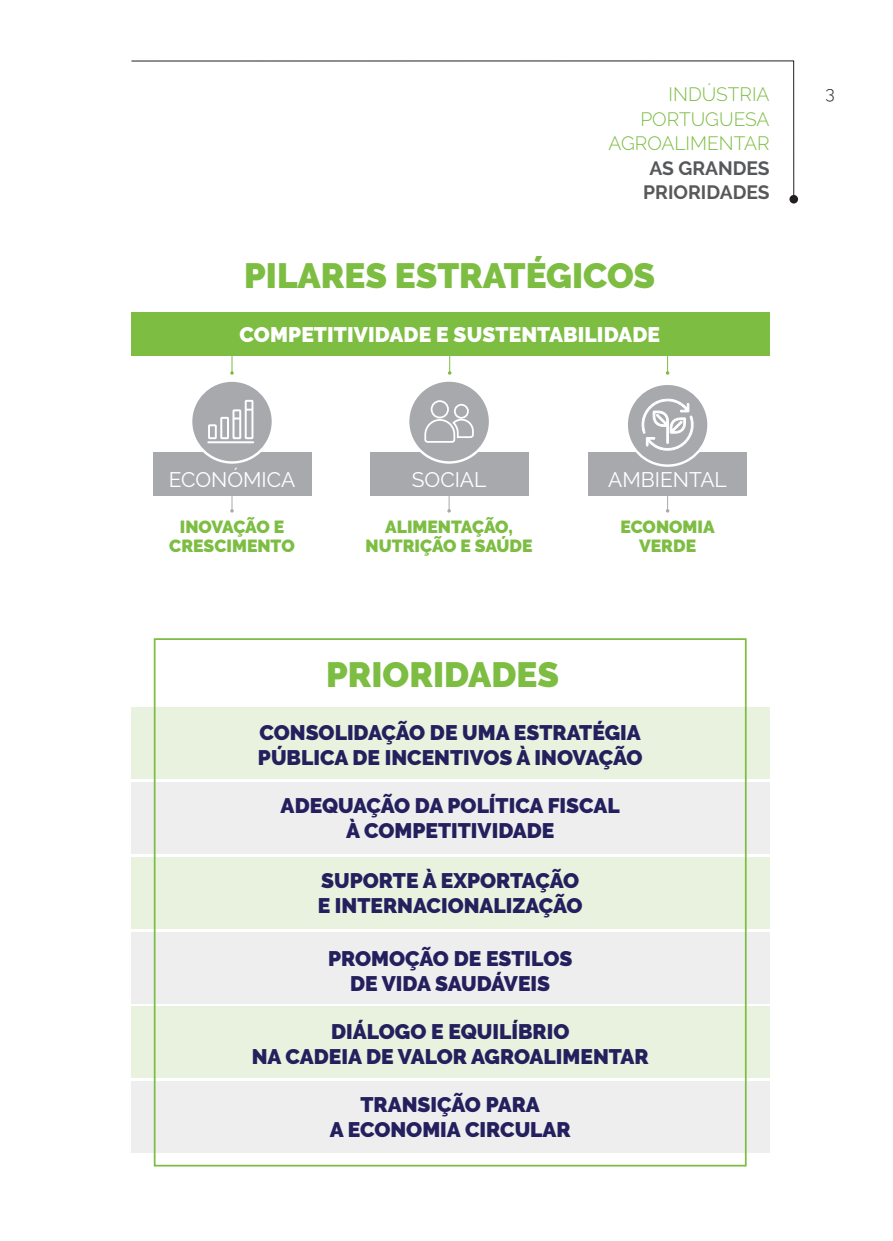
<style>
.page{position:relative;width:893px;height:1241px;background:#fff}
.page>*{position:absolute;margin:0;border:0;box-sizing:border-box;transform-origin:0 0}
.t1{font:900 35px "Raleway";color:#7cbd42}
.t2{font:900 21px/25.2px "Raleway";color:#24205e;text-align:center}
.t3{font:900 21px "Raleway";letter-spacing:.005em;color:#fff}
.t4{font:21px "Raleway";color:#fff}
.t5{font:300 19.25px/24.5px "Raleway";color:#7cbd42;text-align:right}
.t6{font:700 19.25px/24.5px "Raleway";color:#57585a;text-align:center}
.t7{font:900 17.5px/19.2px "Raleway";color:#7cbd42;text-align:center}
.t8{font:300 17.5px "Raleway";color:#231f20}
</style>
<div class="page">
<svg style="left:131px;top:60px;width:663px;height:135px"></svg>
<div style="left:789px;top:195px;width:9px;height:8px;background:#231f20;border-radius:50%"></div>
<div style="left:131px;top:782px;width:639px;height:72px;background:#eeeeef"></div>
<div style="left:131px;top:1080px;width:639px;height:72px;background:#eeeeef"></div>
<div style="left:131px;top:931px;width:639px;height:72px;background:#eeeeef"></div>
<div style="left:131px;top:707px;width:639px;height:72px;background:#e9f2de"></div>
<div style="left:131px;top:856px;width:639px;height:72px;background:#e9f2de"></div>
<div style="left:131px;top:1006px;width:639px;height:72px;background:#e9f2de"></div>
<div style="left:154px;top:638px;width:593px;height:528px;border:2px solid #7cbd42"></div>
<div style="left:131px;top:312px;width:639px;height:44px;background:#7cbd42"></div>
<hr style="left:232px;top:481px;width:1px;height:30px;background:#a8a9ad">
<hr style="left:449px;top:465px;width:1px;height:46px;background:#a8a9ad">
<hr style="left:667px;top:481px;width:1px;height:30px;background:#a8a9ad">
<div style="left:370px;top:452px;width:158px;height:44px;background:#a8a9ad"></div>
<div style="left:153px;top:452px;width:158px;height:44px;background:#a8a9ad"></div>
<div style="left:588px;top:452px;width:159px;height:44px;background:#a8a9ad"></div>
<div style="left:408px;top:380px;width:82px;height:82px;background:#a8a9ad;border-radius:50%"></div>
<div style="left:407px;top:379px;width:84px;height:84px;border:2px solid #fff;border-radius:50%"></div>
<div style="left:191px;top:380px;width:82px;height:82px;background:#a8a9ad;border-radius:50%"></div>
<div style="left:190px;top:379px;width:84px;height:84px;border:2px solid #fff;border-radius:50%"></div>
<svg style="left:424px;top:400px;width:50px;height:42px"></svg>
<div style="left:627px;top:384px;width:81px;height:81px;background:#a8a9ad;border-radius:50%"></div>
<div style="left:625px;top:382px;width:85px;height:85px;border:2px solid #fff;border-radius:50%"></div>
<svg style="left:230px;top:356px;width:4px;height:18px"></svg>
<svg style="left:448px;top:356px;width:3px;height:18px"></svg>
<svg style="left:666px;top:356px;width:3px;height:18px"></svg>
<svg style="left:642px;top:398px;width:52px;height:53px"></svg>
<svg style="left:207px;top:400px;width:47px;height:43px"></svg>
<p class="t5" style="left:609px;top:82px;width:162px">INDÚSTRIA<br>PORTUGUESA<br>AGROALIMENTAR</p>
<p class="t6" style="left:643px;top:156px;width:128px">AS GRANDES<br>PRIORIDADES</p>
<h1 class="t1" style="left:244px;top:255px;width:412px">PILARES ESTRATÉGICOS</h1>
<p class="t3" style="left:240px;top:323px;width:422px">COMPETITIVIDADE E SUSTENTABILIDADE</p>
<p class="t4" style="left:169px;top:467px;width:128px">ECONÓMICA</p>
<p class="t4" style="left:412px;top:467px;width:76px">SOCIAL</p>
<p class="t4" style="left:608px;top:467px;width:120px">AMBIENTAL</p>
<p class="t7" style="left:169px;top:517px;width:127px">INOVAÇÃO E<br>CRESCIMENTO</p>
<p class="t7" style="left:620px;top:517px;width:96px">ECONOMIA<br>VERDE</p>
<p class="t7" style="left:366px;top:517px;width:168px">ALIMENTAÇÃO,<br>NUTRIÇÃO E SAÚDE</p>
<h1 class="t1" style="left:326px;top:654px;width:234px">PRIORIDADES</h1>
<p class="t2" style="left:258px;top:720px;width:386px;text-align:left">CONSOLIDAÇÃO DE UMA ESTRATÉGIA<br>PÚBLICA DE INCENTIVOS À INOVAÇÃO</p>
<p class="t2" style="left:281px;top:793px;width:341px">ADEQUAÇÃO DA POLÍTICA FISCAL<br>À COMPETITIVIDADE</p>
<p class="t2" style="left:318px;top:868px;width:267px;text-align:left">SUPORTE À EXPORTAÇÃO<br>E INTERNACIONALIZAÇÃO</p>
<p class="t2" style="left:328px;top:945px;width:246px">PROMOÇÃO DE ESTILOS<br>DE VIDA SAUDÁVEIS</p>
<p class="t2" style="left:252px;top:1018px;width:399px">DIÁLOGO E EQUILÍBRIO<br>NA CADEIA DE VALOR AGROALIMENTAR</p>
<p class="t2" style="left:330px;top:1091px;width:243px">TRANSIÇÃO PARA<br>A ECONOMIA CIRCULAR</p>
<p class="t8" style="left:826px;top:83px;width:11px">3</p>
</div>
